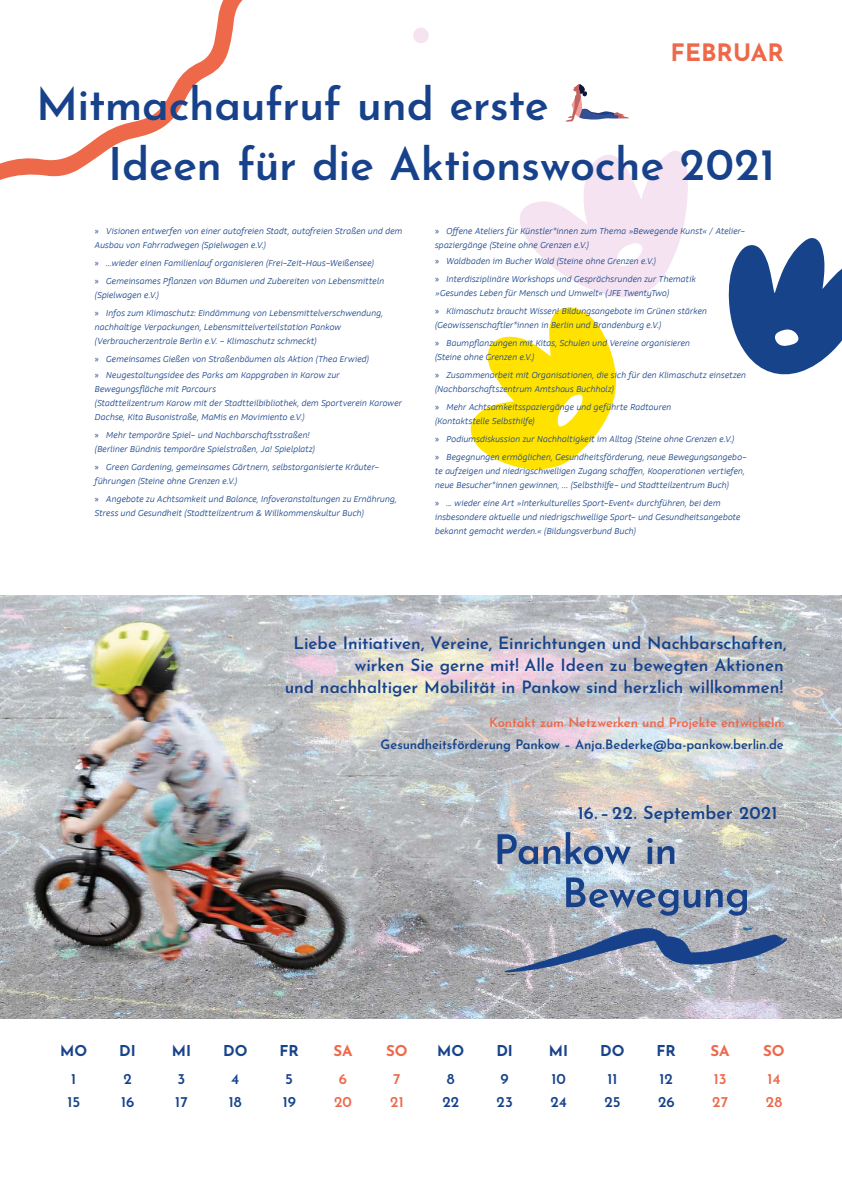
<style>
.page{position:relative;width:842px;height:1191px;background:#fff}
.page>*{position:absolute;margin:0;border:0;box-sizing:border-box;transform-origin:0 0}
.t1{font:600 45px/60px "Josefin Sans";letter-spacing:-.01em;color:#17428b}
.t2{font:700 24px "Josefin Sans";color:#ed694a}
.t3{font:600 18px "Josefin Sans";letter-spacing:.01em;color:#17438a}
.t4{font:600 17px/22px "Josefin Sans";letter-spacing:-.005em;color:#17438a;text-align:right}
.t5{font:600 15px "Josefin Sans";color:#17428b}
.t6{font:700 15px "Josefin Sans";color:#17438a}
.t7{font:600 15px "Josefin Sans";color:#ed694b}
.t8{font:700 15px "Josefin Sans";color:#ed694a}
.t9{font:600 15px "Josefin Sans";color:#17438a}
.t10{font:600 13px "Josefin Sans";letter-spacing:-.015em;color:#17438a}
.t11{font:600 13px "Josefin Sans";letter-spacing:-.015em;color:#ed694a}
.t12{font:italic 300 9.5px/14px "Rehn W03";color:#17438a}
.s1{font-family:"Myriad Pro";font-weight:400;font-style:normal;color:#1c3f8a}
</style>
<div class="page">
<img style="left:0;top:595px;width:842px;height:424px">
<svg style="left:497px;top:832px;width:177px;height:33px;background:#93a1b8"></svg>
<svg style="left:566px;top:877px;width:181px;height:38px;background:#899ab4"></svg>
<svg style="left:504px;top:928px;width:283px;height:44px;background:#8693ac"></svg>
<svg style="left:0;top:0;width:243px;height:180px"></svg>
<svg style="left:470px;top:151px;width:218px;height:319px"></svg>
<svg style="left:728px;top:238px;width:114px;height:137px"></svg>
<svg style="left:565px;top:84px;width:64px;height:38px"></svg>
<div style="left:413px;top:28px;width:16px;height:15px;background:#f6e3f1;border-radius:50%"></div>
<h2 class="t2" style="left:671px;top:31px;width:115px">FEBRUAR</h2>
<h1 class="t1" style="left:108px;top:68px;width:668px;text-indent:-72px">Mitmachaufruf und erste<br>Ideen für die Aktionswoche 2021</h1>
<p class="t12" style="left:95px;top:224px;width:309px"><span class="s1">»</span> Visionen entwerfen von einer autofreien Stadt, autofreien Straßen und dem<br>Ausbau von Fahrradwegen (Spielwagen e.V.)</p>
<p class="t12" style="left:95px;top:254px;width:291px;line-height:18px"><span class="s1">»</span> ...wieder einen Familienlauf organisieren (Frei-Zeit-Haus-Weißensee)<br><span class="s1">»</span> Gemeinsames Pflanzen von Bäumen und Zubereiten von Lebensmitteln</p>
<p class="t12" style="left:95px;top:286px;width:290px;line-height:18px">(Spielwagen e.V.)<br><span class="s1">»</span> Infos zum Klimaschutz: Eindämmung von Lebensmittelverschwendung,</p>
<p class="t12" style="left:95px;top:320px;width:248px">nachhaltige Verpackungen, Lebensmittelverteilstation Pankow (Verbraucherzentrale Berlin e.V. - Klimaschutz schmeckt)</p>
<p class="t12" style="left:95px;top:351px;width:276px;line-height:16px"><span class="s1">»</span> Gemeinsames Gießen von Straßenbäumen als Aktion (Thea Erwied) <span class="s1">»</span> Neugestaltungsidee des Parks am Kappgraben in Karow zur</p>
<p class="t12" style="left:95px;top:382px;width:309px">Bewegungsfläche mit Parcours<br>(Stadtteilzentrum Karow mit der Stadtteilbibliothek, dem Sportverein Karower<br>Dachse, Kita Busonistraße, MaMis en Movimiento e.V.)</p>
<p class="t12" style="left:95px;top:428px;width:222px"><span class="s1">»</span> Mehr temporäre Spiel- und Nachbarschaftsstraßen! (Berliner Bündnis temporäre Spielstraßen, Ja! Spielplatz)</p>
<p class="t12" style="left:95px;top:460px;width:284px"><span class="s1">»</span> Green Gardening, gemeinsames Gärtnern, selbstorganisierte Kräuter‑ führungen (Steine ohne Grenzen e.V.)</p>
<p class="t12" style="left:95px;top:492px;width:304px"><span class="s1">»</span> Angebote zu Achtsamkeit und Balance, Infoveranstaltungen zu Ernährung,<br>Stress und Gesundheit (Stadtteilzentrum &amp; Willkommenskultur Buch)</p>
<p class="t12" style="left:435px;top:224px;width:312px"><span class="s1">»</span> Offene Ateliers für Künstler*innen zum Thema »Bewegende Kunst« / Atelier&shy;spaziergänge (Steine ohne Grenzen e.V.)</p>
<p class="t12" style="left:435px;top:252px;width:262px;line-height:18px"><span class="s1">»</span> Waldbaden im Bucher Wald (Steine ohne Grenzen e.V.)<br><span class="s1">»</span> Interdisziplinäre Workshops und Gesprächsrunden zur Thematik</p>
<p class="t12" style="left:435px;top:284px;width:273px;line-height:18px">»Gesundes Leben für Mensch und Umwelt« (JFE TwentyTwo)<br><span class="s1">»</span> Klimaschutz braucht Wissen! Bildungsangebote im Grünen stärken</p>
<p class="t12" style="left:435px;top:316px;width:256px;line-height:18px">(Geowissenschaftler*innen in Berlin und Brandenburg e.V.)<br><span class="s1">»</span> Baumpflanzungen mit Kitas, Schulen und Vereine organisieren</p>
<p class="t12" style="left:435px;top:348px;width:313px;line-height:18px">(Steine ohne Grenzen e.V.)<br><span class="s1">»</span> Zusammenarbeit mit Organisationen, die sich für den Klimaschutz einsetzen</p>
<p class="t12" style="left:435px;top:380px;width:238px;line-height:18px">(Nachbarschaftszentrum Amtshaus Buchholz)<br><span class="s1">»</span> Mehr Achtsamkeitsspaziergänge und geführte Radtouren</p>
<p class="t12" style="left:435px;top:412px;width:313px;line-height:18px">(Kontaktstelle Selbsthilfe)<br><span class="s1">»</span> Podiumsdiskussion zur Nachhaltigkeit im Alltag (Steine ohne Grenzen e.V.)<br><span class="s1">»</span> Begegnungen ermöglichen, Gesundheitsförderung, neue Bewegungsangebo-</p>
<p class="t12" style="left:435px;top:464px;width:312px">te aufzeigen und niedrigschwelligen Zugang schaffen, Kooperationen vertiefen, neue Besucher*innen gewinnen, … (Selbsthilfe- und Stadtteilzentrum Buch)</p>
<p class="t12" style="left:435px;top:496px;width:307px"><span class="s1">»</span> ... wieder eine Art »Interkulturelles Sport-Event« durchführen, bei dem insbesondere aktuelle und niedrigschwellige Sport- und Gesundheitsangebote bekannt gemacht werden.« (Bildungsverbund Buch)</p>
<h3 class="t4" style="left:285px;top:630px;width:503px">Liebe Initiativen, Vereine, Einrichtungen und Nachbarschaften, wirken Sie gerne mit! Alle Ideen zu bewegten Aktionen<br>und nachhaltiger Mobilität in Pankow sind herzlich willkommen!</h3>
<h3 class="t11" style="left:489px;top:711px;width:297px">Kontakt zum Netzwerken und Projekte entwickeln:</h3>
<h3 class="t10" style="left:381px;top:733px;width:405px">Gesundheitsförderung Pankow – Anja.Bederke@ba-pankow.berlin.de</h3>
<h3 class="t3" style="left:578px;top:797px;width:201px">16. – 22. September 2021</h3>
<h3 class="t6" style="left:60px;top:1037px;width:28px">MO</h3>
<h3 class="t6" style="left:119px;top:1037px;width:18px">DI</h3>
<h3 class="t6" style="left:172px;top:1037px;width:21px">MI</h3>
<h3 class="t6" style="left:223px;top:1037px;width:26px">DO</h3>
<h3 class="t6" style="left:280px;top:1037px;width:21px">FR</h3>
<h3 class="t8" style="left:333px;top:1037px;width:21px">SA</h3>
<h3 class="t8" style="left:386px;top:1037px;width:23px">SO</h3>
<h3 class="t6" style="left:437px;top:1037px;width:28px">MO</h3>
<h3 class="t6" style="left:496px;top:1037px;width:18px">DI</h3>
<h3 class="t6" style="left:549px;top:1037px;width:21px">MI</h3>
<h3 class="t6" style="left:600px;top:1037px;width:26px">DO</h3>
<h3 class="t6" style="left:657px;top:1037px;width:21px">FR</h3>
<h3 class="t8" style="left:710px;top:1037px;width:21px">SA</h3>
<h3 class="t8" style="left:763px;top:1037px;width:23px">SO</h3>
<h3 class="t5" style="left:71px;top:1066px;width:7px">1</h3>
<h3 class="t5" style="left:123px;top:1066px;width:10px">2</h3>
<h3 class="t5" style="left:178px;top:1066px;width:9px">3</h3>
<h3 class="t9" style="left:231px;top:1066px;width:10px">4</h3>
<h3 class="t9" style="left:285px;top:1066px;width:9px">5</h3>
<h3 class="t7" style="left:339px;top:1066px;width:10px">6</h3>
<h3 class="t7" style="left:393px;top:1066px;width:9px">7</h3>
<h3 class="t5" style="left:447px;top:1066px;width:9px">8</h3>
<h3 class="t5" style="left:501px;top:1066px;width:10px">9</h3>
<h3 class="t5" style="left:551px;top:1066px;width:16px">10</h3>
<h3 class="t5" style="left:607px;top:1066px;width:12px">11</h3>
<h3 class="t5" style="left:660px;top:1066px;width:15px">12</h3>
<h3 class="t7" style="left:714px;top:1066px;width:14px">13</h3>
<h3 class="t7" style="left:767px;top:1066px;width:15px">14</h3>
<h3 class="t5" style="left:67px;top:1089px;width:14px">15</h3>
<h3 class="t5" style="left:121px;top:1089px;width:15px">16</h3>
<h3 class="t5" style="left:175px;top:1089px;width:14px">17</h3>
<h3 class="t5" style="left:229px;top:1089px;width:14px">18</h3>
<h3 class="t5" style="left:283px;top:1089px;width:15px">19</h3>
<h3 class="t7" style="left:334px;top:1089px;width:19px">20</h3>
<h3 class="t7" style="left:390px;top:1089px;width:15px">21</h3>
<h3 class="t5" style="left:442px;top:1089px;width:18px">22</h3>
<h3 class="t5" style="left:497px;top:1089px;width:18px">23</h3>
<h3 class="t5" style="left:550px;top:1089px;width:18px">24</h3>
<h3 class="t5" style="left:604px;top:1089px;width:18px">25</h3>
<h3 class="t5" style="left:658px;top:1089px;width:18px">26</h3>
<h3 class="t7" style="left:712px;top:1089px;width:17px">27</h3>
<h3 class="t7" style="left:766px;top:1089px;width:18px">28</h3>
</div>
